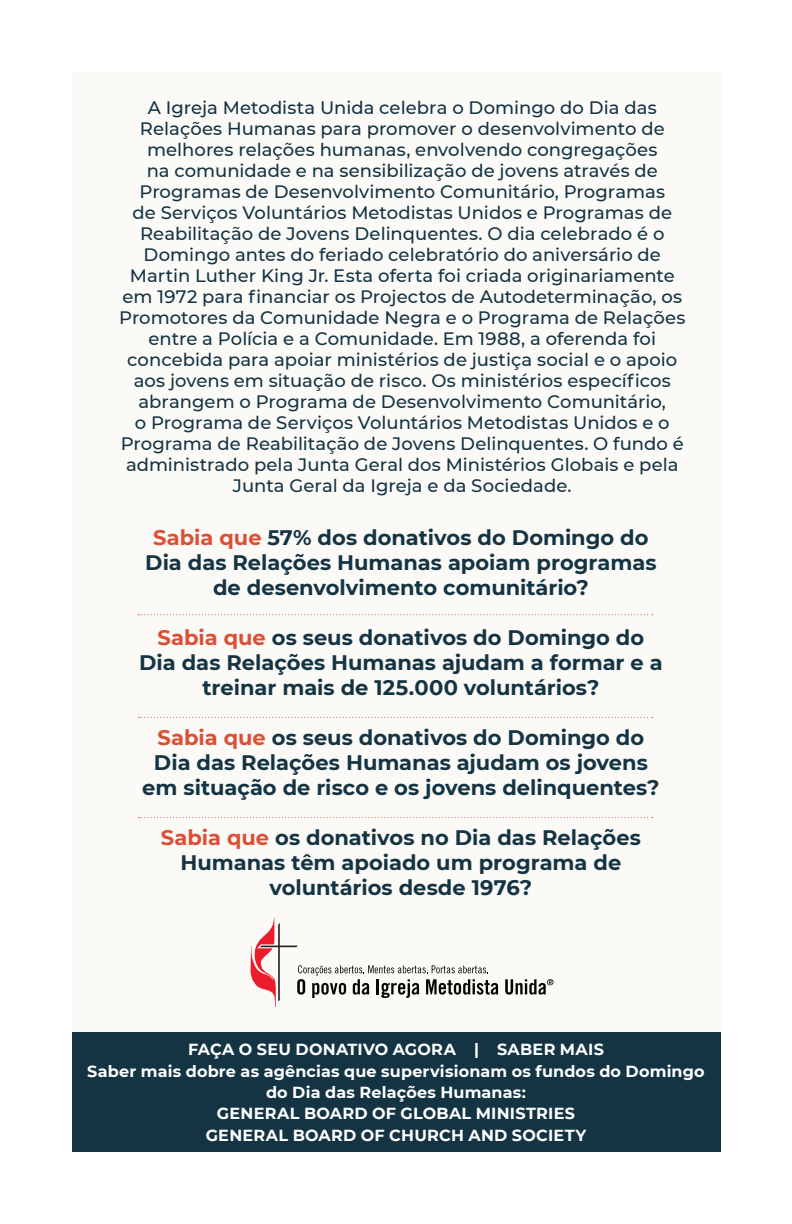
<style>
.page{position:relative;width:792px;height:1224px;background:#fff}
.page>*{position:absolute;margin:0;border:0;box-sizing:border-box;transform-origin:0 0}
.t1{font:700 21px/25px "Montserrat";color:#143444;text-align:center}
.t2{font:500 18px/21px "Montserrat";color:#143444;text-align:center}
.t3{font:700 16px/21.4px "Montserrat";letter-spacing:.015em;color:#fff;text-align:center}
.s1{color:#dc4f37}
</style>
<div class="page">
<div style="left:72px;top:72px;width:649px;height:1006px;background:#fbfaf6"></div>
<div style="left:72px;top:1032px;width:649px;height:120px;background:#143444"></div>
<svg style="left:138px;top:614px;width:515px;height:1px"></svg>
<svg style="left:138px;top:717px;width:515px;height:1px"></svg>
<svg style="left:138px;top:817px;width:515px;height:1px"></svg>
<svg style="left:251px;top:917px;width:247px;height:90px"></svg>
<svg style="left:505px;top:979px;width:48px;height:16px"></svg>
<p class="t2" style="left:119px;top:96px;width:568px">A Igreja Metodista Unida celebra o Domingo do Dia das Relações Humanas para promover o desenvolvimento de melhores relações humanas, envolvendo congregações<br>na comunidade e na sensibilização de jovens através de Programas de Desenvolvimento Comunitário, Programas<br>de Serviços Voluntários Metodistas Unidos e Programas de Reabilitação de Jovens Delinquentes. O dia celebrado é o Domingo antes do feriado celebratório do aniversário de Martin Luther King Jr. Esta oferta foi criada originariamente em 1972 para financiar os Projectos de Autodeterminação, os Promotores da Comunidade Negra e o Programa de Relações entre a Polícia e a Comunidade. Em 1988, a oferenda foi concebida para apoiar ministérios de justiça social e o apoio aos jovens em situação de risco. Os ministérios específicos abrangem o Programa de Desenvolvimento Comunitário,<br>o Programa de Serviços Voluntários Metodistas Unidos e o Programa de Reabilitação de Jovens Delinquentes. O fundo é administrado pela Junta Geral dos Ministérios Globais e pela Junta Geral da Igreja e da Sociedade.</p>
<p class="t1" style="left:145px;top:524px;width:513px"><span class="s1">Sabia que</span> 57% dos donativos do Domingo do<br>Dia das Relações Humanas apoiam programas de desenvolvimento comunitário?</p>
<p class="t1" style="left:139px;top:624px;width:525px"><span class="s1">Sabia que</span> os seus donativos do Domingo do<br>Dia das Relações Humanas ajudam a formar e a treinar mais de 125.000 voluntários?</p>
<p class="t1" style="left:142px;top:724px;width:519px"><span class="s1">Sabia que</span> os seus donativos do Domingo do<br>Dia das Relações Humanas ajudam os jovens em situação de risco e os jovens delinquentes?</p>
<p class="t1" style="left:161px;top:824px;width:481px"><span class="s1">Sabia que</span> os donativos no Dia das Relações<br>Humanas têm apoiado um programa de voluntários desde 1976?</p>
<p class="t3" style="left:87px;top:1038px;width:619px">FAÇA O SEU DONATIVO AGORA | SABER MAIS<br>Saber mais dobre as agências que supervisionam os fundos do Domingo do Dia das Relações Humanas:<br>GENERAL BOARD OF GLOBAL MINISTRIES<br>GENERAL BOARD OF CHURCH AND SOCIETY</p>
</div>
